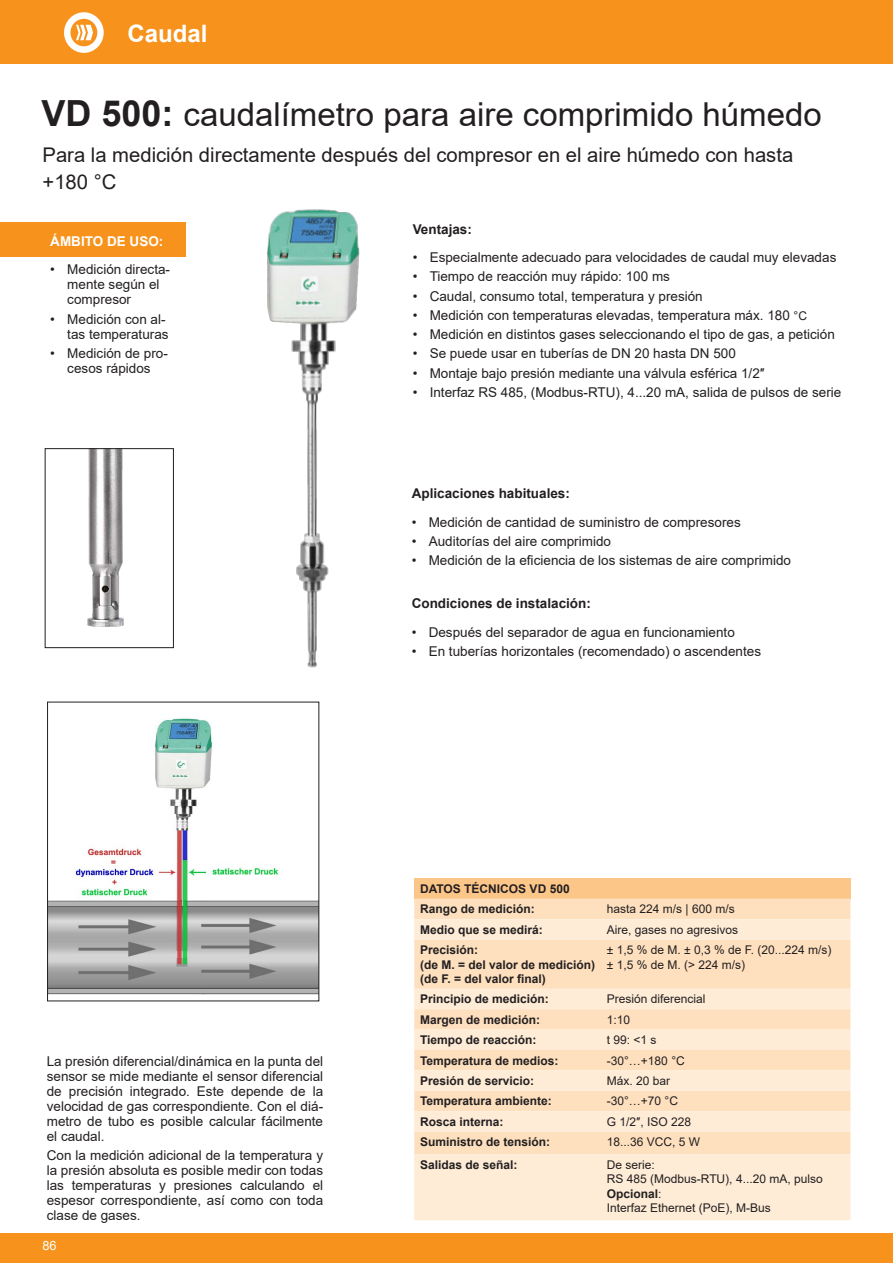
<style>
.page{position:relative;width:893px;height:1263px;background:#fff}
.page>*{position:absolute;margin:0;border:0;box-sizing:border-box;transform-origin:0 0}
.t1{font:33px "Arial";color:#231f20}
.t2{font:700 24px "Arial";color:#fff}
.t3{font:20.25px/27px "Arial";color:#231f20}
.t4{font:13.5px/15px "Arial";color:#231f20;text-align:justify}
.t5{font:700 13.5px "Arial";color:#231f20}
.t6{font:700 13.5px "Arial";color:#fff}
.t7{font:12.75px "Arial";color:#fff}
.t8{font:700 12px/14.4px "Arial";color:#231f20}
.t9{font:12px/14.4px "Arial";color:#231f20}
.s1{font-weight:700;font-size:36px}
.s2{font-size:12px}
.s3{font-weight:700}
</style>
<div class="page">
<div style="left:0;top:0;width:893px;height:64px;background:#f7931d"></div>
<div style="left:0;top:1233px;width:893px;height:30px;background:#f7931d"></div>
<div style="left:0;top:222px;width:186px;height:35px;background:#f7931d"></div>
<img style="left:267px;top:209px;width:93px;height:459px">
<div style="left:414px;top:878px;width:436px;height:20px;background:#fdc689"></div>
<div style="left:414px;top:898px;width:436px;height:21px;background:#fee0bf"></div>
<svg style="left:414px;top:919px;width:436px;height:301px;background:#fee6cc"></svg>
<img style="left:49px;top:718px;width:268px;height:277px">
<div style="left:47px;top:702px;width:272px;height:299px;border:1px solid #231f20"></div>
<img style="left:87px;top:450px;width:37px;height:177px">
<div style="left:45px;top:448px;width:129px;height:200px;border:1px solid #231f20"></div>
<svg style="left:64px;top:12px;width:40px;height:41px"></svg>
<h2 class="t2" style="left:128px;top:17px;width:82px">Caudal</h2>
<h1 class="t1" style="left:41px;top:92px;width:782px"><span class="s1">VD 500:</span> caudalímetro para aire comprimido húmedo</h1>
<h3 class="t3" style="left:43px;top:141px;width:752px">Para la medición directamente después del compresor en el aire húmedo con hasta +180 °C</h3>
<p class="t6" style="left:50px;top:232px;width:115px">ÁMBITO DE USO:</p>
<p class="t4" style="left:67px;top:262px;width:104px;text-align:left;text-indent:-17px">• Medición directa&shy;mente según el compresor</p>
<p class="t4" style="left:50px;top:311px;width:120px;text-align:right">• Medición con al&shy;tas temperaturas</p>
<p class="t4" style="left:50px;top:345px;width:119px;text-align:center">• Medición de pro&shy;cesos rápidos</p>
<p class="t5" style="left:413px;top:219px;width:61px">Ventajas:</p>
<p class="t4" style="left:413px;top:250px;width:425px">• Especialmente adecuado para velocidades de caudal muy elevadas</p>
<p class="t4" style="left:413px;top:269px;width:259px">• Tiempo de reacción muy rápido: 100 ms</p>
<p class="t4" style="left:413px;top:288px;width:292px">• Caudal, consumo total, temperatura y presión</p>
<p class="t4" style="left:413px;top:308px;width:396px">• Medición con temperaturas elevadas, temperatura máx. 180 <span class="s2">°C</span></p>
<p class="t4" style="left:413px;top:327px;width:424px">• Medición en distintos gases seleccionando el tipo de gas, a petición</p>
<p class="t4" style="left:413px;top:346px;width:325px">• Se puede usar en tuberías de DN 20 hasta DN 500</p>
<p class="t4" style="left:413px;top:365px;width:353px">• Montaje bajo presión mediante una válvula esférica 1/2″</p>
<p class="t4" style="left:413px;top:385px;width:430px">• Interfaz RS 485, (Modbus-RTU), 4...20 mA, salida de pulsos de serie</p>
<p class="t5" style="left:412px;top:484px;width:160px">Aplicaciones habituales:</p>
<p class="t4" style="left:412px;top:514px;width:331px">• Medición de cantidad de suministro de compresores</p>
<p class="t4" style="left:412px;top:534px;width:201px">• Auditorías del aire comprimido</p>
<p class="t4" style="left:412px;top:553px;width:381px">• Medición de la eficiencia de los sistemas de aire comprimido</p>
<p class="t5" style="left:412px;top:594px;width:181px">Condiciones de instalación:</p>
<p class="t4" style="left:412px;top:624px;width:325px">• Después del separador de agua en funcionamiento</p>
<p class="t4" style="left:412px;top:643px;width:351px">• En tuberías horizontales (recomendado) o ascendentes</p>
<p class="t4" style="left:47px;top:1054px;width:278px">La presión diferencial/dinámica en la punta del sensor se mide mediante el sensor diferencial de precisión integrado. Este depende de la velocidad de gas correspondiente. Con el diá&shy;metro de tubo es posible calcular fácilmente el caudal.</p>
<p class="t4" style="left:47px;top:1148px;width:278px">Con la medición adicional de la temperatura y la presión absoluta es posible medir con todas las temperaturas y presiones calculando el espesor correspondiente, así como con toda clase de gases.</p>
<p class="t7" style="left:43px;top:1237px;width:16px">86</p>
<p class="t8" style="left:420px;top:878px;width:151px;line-height:20.4px">DATOS TÉCNICOS VD 500<br>Rango de medición:</p>
<p class="t9" style="left:607px;top:902px;width:129px">hasta 224 m/s | 600 m/s</p>
<p class="t8" style="left:420px;top:922px;width:124px">Medio que se medirá:</p>
<p class="t9" style="left:607px;top:922px;width:133px">Aire, gases no agresivos</p>
<p class="t8" style="left:420px;top:943px;width:177px">Precisión:<br>(de M. = del valor de medición) (de F. = del valor final)</p>
<p class="t9" style="left:607px;top:943px;width:226px">± 1,5 % de M. ± 0,3 % de F. (20...224 m/s) ± 1,5 % de M. (&gt; 224 m/s)</p>
<p class="t8" style="left:420px;top:992px;width:130px">Principio de medición:</p>
<p class="t9" style="left:607px;top:992px;width:100px">Presión diferencial</p>
<p class="t8" style="left:420px;top:1012px;width:122px">Margen de medición:</p>
<p class="t9" style="left:607px;top:1012px;width:25px">1:10</p>
<p class="t8" style="left:420px;top:1033px;width:118px">Tiempo de reacción:</p>
<p class="t9" style="left:607px;top:1033px;width:51px">t 99: &lt;1 s</p>
<p class="t8" style="left:420px;top:1053px;width:140px">Temperatura de medios:</p>
<p class="t9" style="left:607px;top:1053px;width:79px">-30°…+180 °C</p>
<p class="t8" style="left:420px;top:1074px;width:116px">Presión de servicio:</p>
<p class="t9" style="left:607px;top:1073px;width:65px">Máx. 20 bar</p>
<p class="t8" style="left:420px;top:1094px;width:133px">Temperatura ambiente:</p>
<p class="t9" style="left:607px;top:1094px;width:73px">-30°…+70 °C</p>
<p class="t8" style="left:420px;top:1114px;width:85px">Rosca interna:</p>
<p class="t9" style="left:607px;top:1114px;width:86px">G 1/2″, ISO 228</p>
<p class="t8" style="left:420px;top:1135px;width:132px">Suministro de tensión:</p>
<p class="t9" style="left:607px;top:1135px;width:95px">18...36 VCC, 5 W</p>
<p class="t8" style="left:420px;top:1157px;width:99px">Salidas de señal:</p>
<p class="t9" style="left:607px;top:1157px;width:217px">De serie:<br>RS 485 (Modbus-RTU), 4...20 mA, pulso<br><span class="s3">Opcional</span>:<br>Interfaz Ethernet (PoE), M-Bus</p>
</div>
